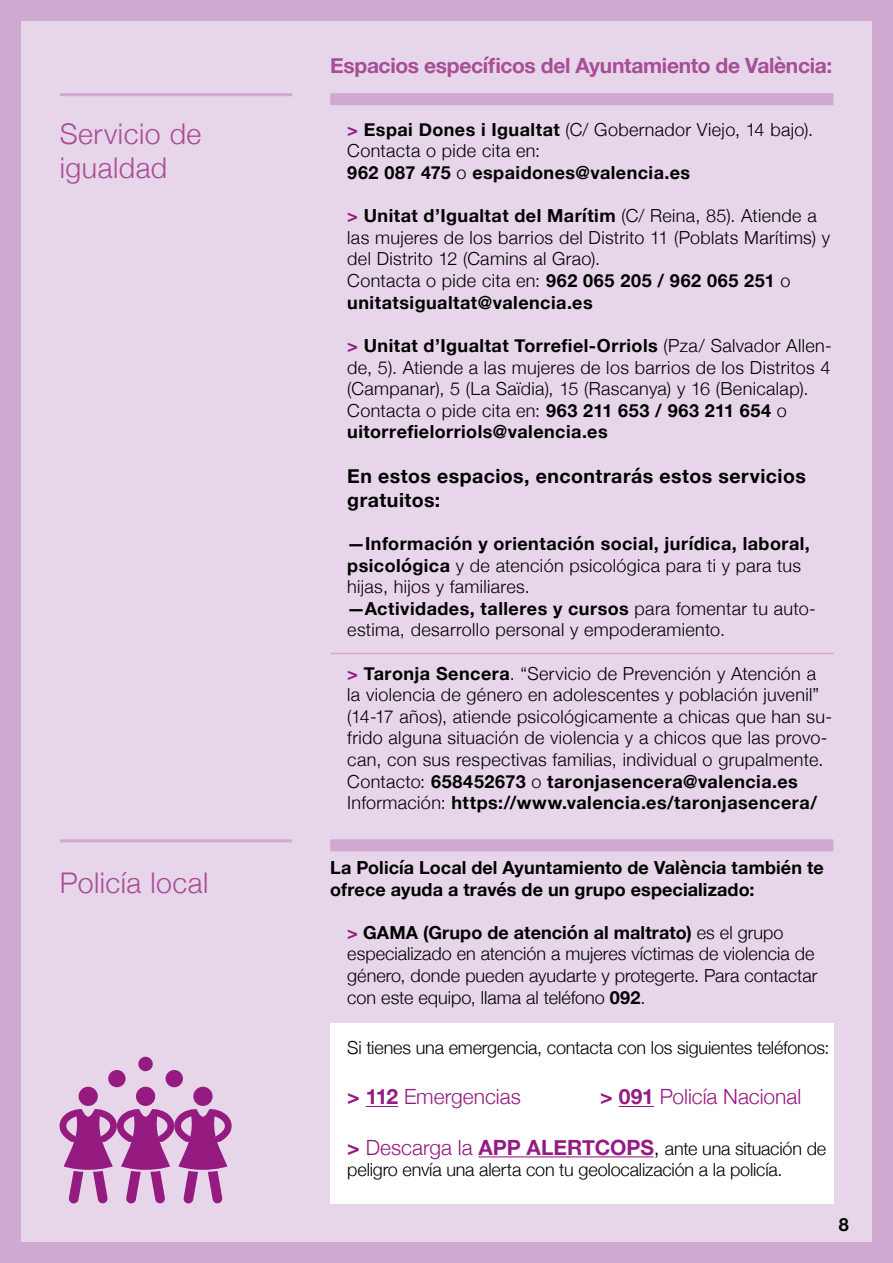
<style>
.page{position:relative;width:893px;height:1263px;background:#fff}
.page>*{position:absolute;margin:0;border:0;box-sizing:border-box;transform-origin:0 0}
.t1{font:300 28.5px/34.2px "Helvetica Neue";letter-spacing:.02em;color:#a84d97}
.t2{font:700 21px "Helvetica Neue";letter-spacing:-.015em;color:#a84d97}
.t3{font:300 21px "Helvetica Neue";color:#951b81}
.t4{font:700 19.5px/23.4px "Helvetica Neue";letter-spacing:.025em;color:#000}
.t5{font:300 18px/21.6px "Helvetica Neue";letter-spacing:.02em;color:#000}
.t6{font:300 18px/21.6px "Helvetica Neue";color:#000}
.t7{font:300 18px/21.6px "Helvetica Neue";letter-spacing:-.01em;color:#000}
.t8{font:700 18px/21.6px "Helvetica Neue";letter-spacing:.025em;color:#000}
.t9{font:700 18px/21.6px "Helvetica Neue";letter-spacing:.005em;color:#000}
.s1{color:#951b81}
.s2{font-weight:300}
.s3{font-weight:700;color:#951b81}
.s4{font-weight:700}
.s5{font-weight:700;font-size:21px;color:#951b81}
.s6{font-size:21px;color:#951b81}
.s7{font-size:21px}
</style>
<div class="page">
<div style="left:10px;top:10px;width:872px;height:1242px;background:#e7d5ea"></div>
<div style="left:0;top:0;width:893px;height:1263px;border:21px solid #d0a9d0"></div>
<div style="left:330px;top:1023px;width:503px;height:180px;background:#fff"></div>
<hr style="left:366px;top:1106px;width:32px;height:1px;background:#951b81">
<hr style="left:619px;top:1106px;width:35px;height:1px;background:#951b81">
<hr style="left:478px;top:1156px;width:176px;height:1px;background:#951b81">
<div style="left:108px;top:1070px;width:18px;height:17px;background:#951b81;border-radius:50%"></div>
<div style="left:166px;top:1070px;width:17px;height:17px;background:#951b81;border-radius:50%"></div>
<div style="left:138px;top:1057px;width:15px;height:14px;background:#951b81;border-radius:50%"></div>
<svg style="left:59px;top:1087px;width:173px;height:117px"></svg>
<hr style="left:60px;top:93px;width:232px;height:3px;background:#d0a9d0">
<div style="left:330px;top:93px;width:503px;height:12px;background:#d0a9d0"></div>
<hr style="left:60px;top:839px;width:232px;height:3px;background:#d0a9d0">
<div style="left:330px;top:839px;width:503px;height:12px;background:#d0a9d0"></div>
<hr style="left:330px;top:653px;width:503px;height:1px;background:#d0a9d0">
<h1 class="t1" style="left:60px;top:114px;width:143px">Servicio de igualdad</h1>
<h1 class="t1" style="left:60px;top:864px;width:150px">Policía local</h1>
<p class="t2" style="left:330px;top:49px;width:504px">Espacios específicos del Ayuntamiento de València:</p>
<p class="t8" style="left:347px;top:119px;width:467px"><span class="s1">&gt;</span> Espai Dones i Igualtat <span class="s2">(C/ Gobernador Viejo, 14 bajo).<br>Contacta o pide cita en:<br></span>962 087 475 <span class="s2">o</span> espaidones@valencia.es</p>
<p class="t5" style="left:347px;top:204px;width:484px"><span class="s3">&gt;</span> <span class="s4">Unitat d’Igualtat del Marítim</span> (C/ Reina, 85). Atiende a las mujeres de los barrios del Distrito 11 (Poblats Marítims) y del Distrito 12 (Camins al Grao).<br>Contacta o pide cita en: <span class="s4">962 065 205 / 962 065 251</span> o <span class="s4">unitatsigualtat@valencia.es</span></p>
<p class="t5" style="left:347px;top:333px;width:486px"><span class="s3">&gt;</span> <span class="s4">Unitat d’Igualtat Torrefiel-Orriols</span> (Pza/ Salvador Allen&shy;de, 5). Atiende a las mujeres de los barrios de los Distritos 4 (Campanar), 5 (La Saïdia), 15 (Rascanya) y 16 (Benicalap).<br>Contacta o pide cita en: <span class="s4">963 211 653 / 963 211 654</span> o <span class="s4">uitorrefielorriols@valencia.es</span></p>
<p class="t4" style="left:347px;top:465px;width:460px">En estos espacios, encontrarás estos servicios gratuitos:</p>
<p class="t5" style="left:347px;top:531px;width:470px"><span class="s4">—Información y orientación social, jurídica, laboral, psicológica</span> y de atención psicológica para ti y para tus hijas, hijos y familiares.<br><span class="s4">—Actividades, talleres y cursos</span> para fomentar tu auto&shy;estima, desarrollo personal y empoderamiento.</p>
<p class="t5" style="left:347px;top:661px;width:486px"><span class="s3">&gt;</span> <span class="s4">Taronja Sencera</span>. “Servicio de Prevención y Atención a la violencia de género en adolescentes y población juvenil” (14-17 años), atiende psicológicamente a chicas que han su&shy;frido alguna situación de violencia y a chicos que las provo&shy;can, con sus respectivas familias, individual o grupalmente.<br>Contacto: <span class="s4">658452673</span> o <span class="s4">taronjasencera@valencia.es </span>Información: <span class="s4">https://www.valencia.es/taronjasencera/</span></p>
<p class="t9" style="left:330px;top:857px;width:495px">La Policía Local del Ayuntamiento de València también te ofrece ayuda a través de un grupo especializado:</p>
<p class="t6" style="left:347px;top:920px;width:472px"><span class="s3">&gt;</span> <span class="s4">GAMA (Grupo de atención al maltrato)</span> es el grupo especializado en atención a mujeres víctimas de violencia de género, donde pueden ayudarte y protegerte. Para contactar con este equipo, llama al teléfono <span class="s4">092</span>.</p>
<p class="t7" style="left:347px;top:1035px;width:484px">Si tienes una emergencia, contacta con los siguientes teléfonos:</p>
<p class="t3" style="left:347px;top:1080px;width:175px"><span class="s4">&gt; 112</span> Emergencias</p>
<p class="t3" style="left:600px;top:1080px;width:202px"><span class="s4">&gt; 091</span> Policía Nacional</p>
<p class="t7" style="left:347px;top:1136px;width:480px"><span class="s5">&gt;</span> <span class="s6">Descarga la</span> <span class="s5">APP ALERTCOPS</span><span class="s7">,</span> ante una situación de peligro envía una alerta con tu geolocalización a la policía.</p>
<p class="t9" style="left:839px;top:1214px;width:12px">8</p>
</div>
